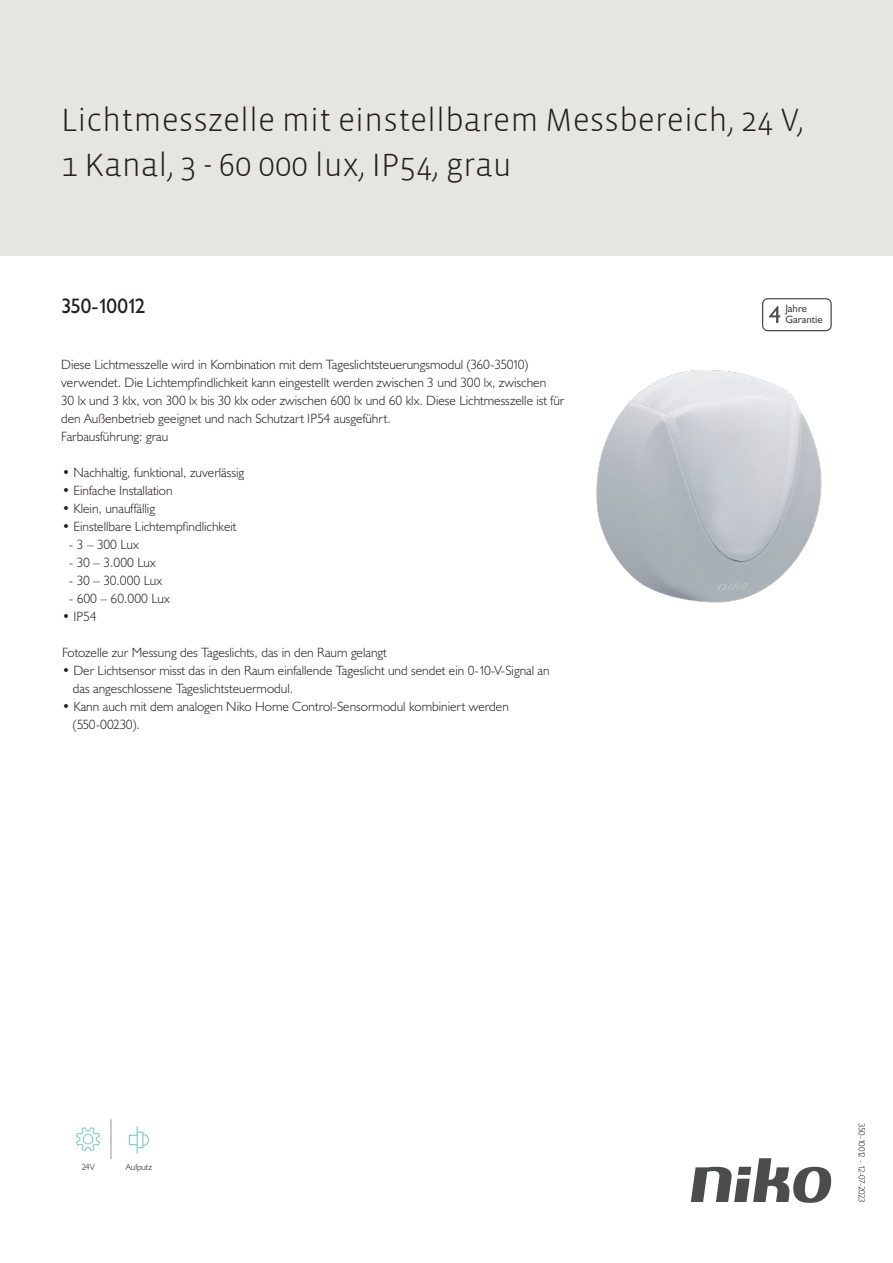
<style>
.page{position:relative;width:893px;height:1263px;background:#fff}
.page>*{position:absolute;margin:0;border:0;box-sizing:border-box;transform-origin:0 0}
.Title_datasheets{font:300 33px/45px "Vista Sans";color:#231f20}
.Article_number{font:21px "Humanist 521 BT";letter-spacing:-.05em;color:#231f20}
.USP_bullets{font:300 13.5px/18px "Humanist 521 BT";color:#231f20}
.USPs{font:300 13.5px/18px "Humanist 521 BT";color:#231f20}
.t1{font:10.8px/10.8px "Humanist 521 BT";color:#4b4c4d}
.Revision{font:300 9px "Humanist 521 BT";letter-spacing:-.05em;color:#231f20}
.icontext{font:300 9px "Humanist 521 BT";color:#231f20}
</style>
<div class="page">
<svg style="left:691px;top:1158px;width:141px;height:45px"></svg>
<div style="left:0;top:0;width:893px;height:255px;background:#e6e6e0"></div>
<img style="left:596px;top:370px;width:226px;height:233px">
<svg style="left:76px;top:1127px;width:24px;height:24px"></svg>
<svg style="left:129px;top:1126px;width:21px;height:28px"></svg>
<hr style="left:111px;top:1119px;width:1px;height:40px;background:#939598">
<svg style="left:762px;top:298px;width:70px;height:33px"></svg>
<p class="Title_datasheets" style="left:61px;top:98px;width:744px">Lichtmesszelle mit einstellbarem Messbereich, 24 V,<br>1 Kanal, 3 - 60 000 lux, IP54, grau</p>
<p class="Article_number" style="left:61px;top:293px;width:86px">350-10012</p>
<p class="t1" style="left:785px;top:303px;width:39px">Jahre<br>Garantie</p>
<p class="USPs" style="left:61px;top:355px;width:505px">Diese Lichtmesszelle wird in Kombination mit dem Tageslichtsteuerungsmodul (360-35010) verwendet. Die Lichtempfindlichkeit kann eingestellt werden zwischen 3 und 300 lx, zwischen<br>30 lx und 3 klx, von 300 lx bis 30 klx oder zwischen 600 lx und 60 klx. Diese Lichtmesszelle ist für den Außenbetrieb geeignet und nach Schutzart IP54 ausgeführt.<br>Farbausführung: grau</p>
<p class="USP_bullets" style="left:62px;top:463px;width:183px">• Nachhaltig, funktional, zuverlässig</p>
<p class="USP_bullets" style="left:62px;top:481px;width:112px">• Einfache Installation</p>
<p class="USP_bullets" style="left:62px;top:499px;width:94px">• Klein, unauffällig</p>
<p class="USP_bullets" style="left:62px;top:517px;width:176px">• Einstellbare Lichtempfindlichkeit</p>
<p class="USP_bullets" style="left:69px;top:535px;width:72px">- 3 – 300 Lux</p>
<p class="USP_bullets" style="left:69px;top:553px;width:89px">- 30 – 3.000 Lux</p>
<p class="USP_bullets" style="left:69px;top:571px;width:95px">- 30 – 30.000 Lux</p>
<p class="USP_bullets" style="left:69px;top:589px;width:102px">- 600 – 60.000 Lux</p>
<p class="USP_bullets" style="left:62px;top:607px;width:36px">• IP54</p>
<p class="USP_bullets" style="left:62px;top:643px;width:326px">Fotozelle zur Messung des Tageslichts, das in den Raum gelangt</p>
<p class="USP_bullets" style="left:73px;top:661px;width:478px;text-indent:-11px">• Der Lichtsensor misst das in den Raum einfallende Tageslicht und sendet ein 0-10-V-Signal an das angeschlossene Tageslichtsteuermodul.</p>
<p class="USP_bullets" style="left:73px;top:697px;width:437px;text-indent:-11px">• Kann auch mit dem analogen Niko Home Control-Sensormodul kombiniert werden (550-00230).</p>
<p class="icontext" style="left:81px;top:1161px;width:15px">24V</p>
<p class="icontext" style="left:126px;top:1161px;width:28px">Aufputz</p>
<p class="Revision" style="left:868px;top:1123px;width:81px;rotate:90deg">350-10012 - 12-07-2023</p>
</div>
